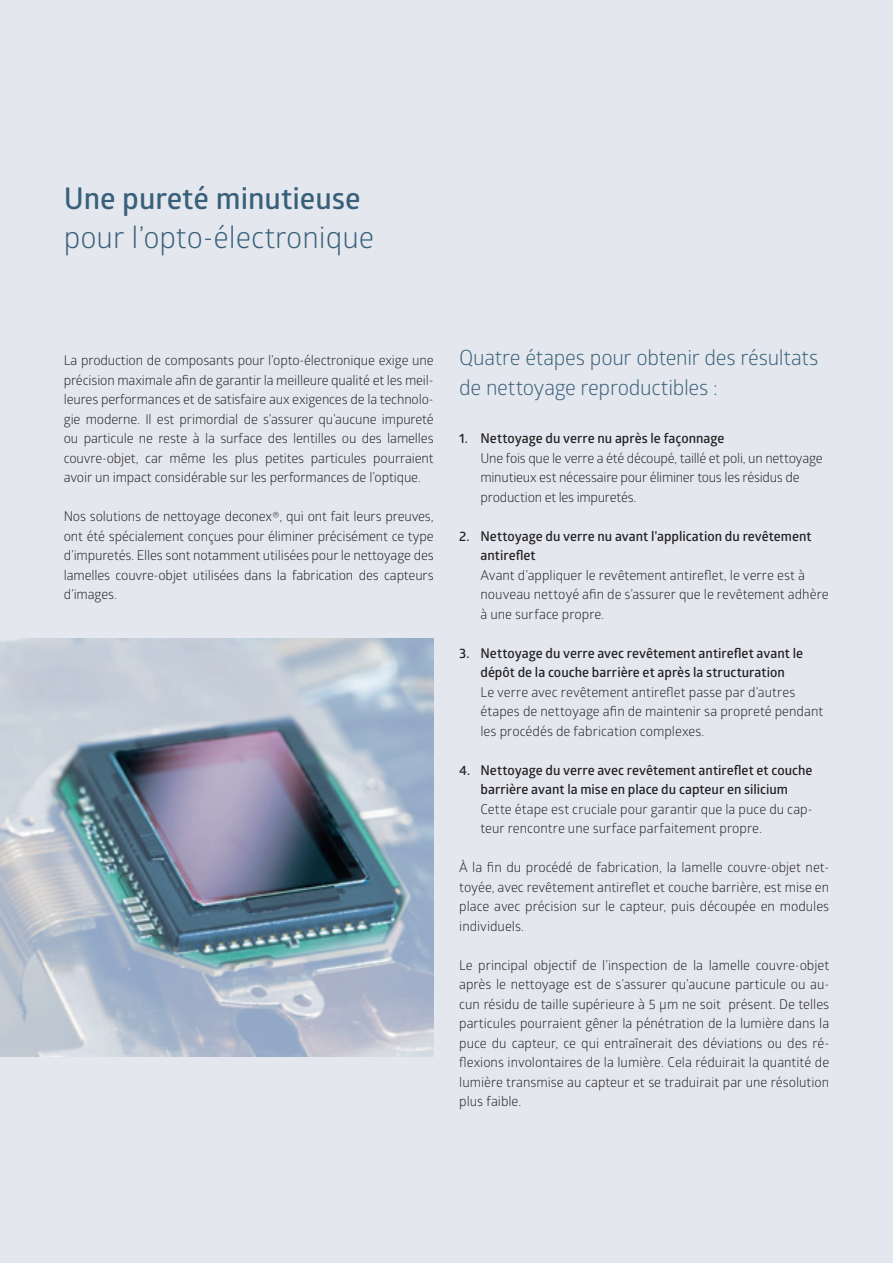
<style>
.page{position:relative;width:893px;height:1263px;background:#e4e7ed}
.page>*{position:absolute;margin:0;border:0;box-sizing:border-box;transform-origin:0 0}
.t1{font:30px "Glober";color:#38607a}
.t2{font:600 30px "Glober";color:#38607a}
.t3{font:21px/30px "Glober";letter-spacing:-.015em;color:#38607a}
.t4{font:13.5px/19.5px "Glober";letter-spacing:-.01em;color:#231f20}
.t5{font:600 13.5px/19.5px "Glober";color:#231f20;text-align:center}
</style>
<div class="page">
<img style="left:0;top:638px;width:434px;height:418px">
<h1 class="t2" style="left:64px;top:178px;width:298px">Une pureté minutieuse</h1>
<h1 class="t1" style="left:64px;top:217px;width:312px">pour l’opto-électronique</h1>
<p class="t4" style="left:64px;top:350px;width:371px">La production de composants pour l’opto-électronique exige une précision maximale afin de garantir la meilleure qualité et les meil&shy;leures performances et de satisfaire aux exigences de la technolo&shy;gie moderne. Il est primordial de s’assurer qu’aucune impureté ou particule ne reste à la surface des lentilles ou des lamelles couvre-objet, car même les plus petites particules pourraient avoir un impact considérable sur les performances de l’optique.</p>
<p class="t4" style="left:64px;top:506px;width:371px;text-align:justify">Nos solutions de nettoyage deconex®, qui ont fait leurs preuves, ont été spécialement conçues pour éliminer précisément ce type d’impuretés. Elles sont notamment utilisées pour le nettoyage des lamelles couvre-objet utilisées dans la fabrication des capteurs d’images.</p>
<h2 class="t3" style="left:459px;top:342px;width:361px">Quatre étapes pour obtenir des résultats de nettoyage reproductibles :</h2>
<p class="t5" style="left:459px;top:428px;width:267px">1. Nettoyage du verre nu après le façonnage</p>
<p class="t4" style="left:480px;top:447px;width:344px">Une fois que le verre a été découpé, taillé et poli, un nettoyage minutieux est nécessaire pour éliminer tous les résidus de production et les impuretés.</p>
<p class="t5" style="left:480px;top:526px;width:333px;text-align:left;text-indent:-21px">2. Nettoyage du verre nu avant l’application du revêtement antireflet</p>
<p class="t4" style="left:480px;top:564px;width:350px">Avant d’appliquer le revêtement antireflet, le verre est à nouveau nettoyé afin de s’assurer que le revêtement adhère à une surface propre.</p>
<p class="t5" style="left:459px;top:643px;width:345px">3. Nettoyage du verre avec revêtement antireflet avant le dépôt de la couche barrière et après la structuration</p>
<p class="t4" style="left:480px;top:681px;width:344px">Le verre avec revêtement antireflet passe par d’autres étapes de nettoyage afin de maintenir sa propreté pendant les procédés de fabrication complexes.</p>
<p class="t5" style="left:459px;top:760px;width:355px">4. Nettoyage du verre avec revêtement antireflet et couche barrière avant la mise en place du capteur en silicium</p>
<p class="t4" style="left:480px;top:798px;width:334px">Cette étape est cruciale pour garantir que la puce du cap&shy;teur rencontre une surface parfaitement propre.</p>
<p class="t4" style="left:459px;top:857px;width:371px;text-align:justify">À la fin du procédé de fabrication, la lamelle couvre-objet net&shy;toyée, avec revêtement antireflet et couche barrière, est mise en place avec précision sur le capteur, puis découpée en modules individuels.</p>
<p class="t4" style="left:459px;top:954px;width:371px;text-align:justify">Le principal objectif de l’inspection de la lamelle couvre-objet après le nettoyage est de s’assurer qu’aucune particule ou au&shy;cun résidu de taille supérieure à 5 μm ne soit présent. De telles particules pourraient gêner la pénétration de la lumière dans la puce du capteur, ce qui entraînerait des déviations ou des ré&shy;flexions involontaires de la lumière. Cela réduirait la quantité de lumière transmise au capteur et se traduirait par une résolution plus faible.</p>
</div>
